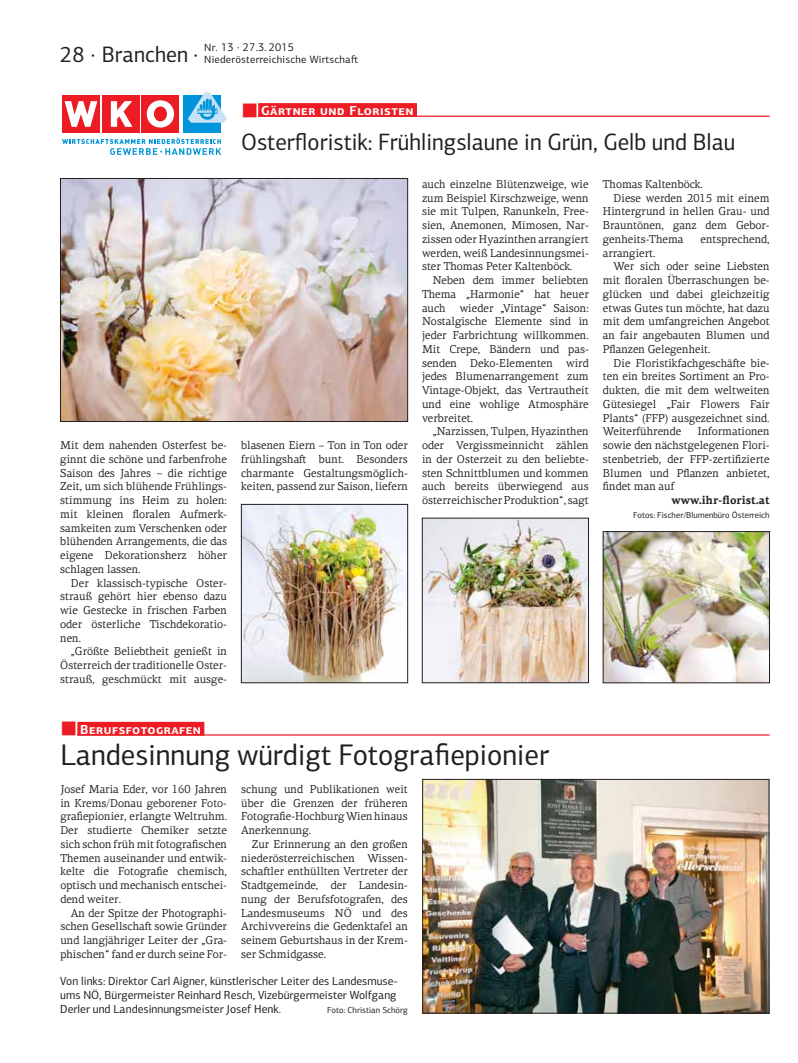
<style>
.page{position:relative;width:798px;height:1063px;background:#fff}
.page>*{position:absolute;margin:0;border:0;box-sizing:border-box;transform-origin:0 0}
.t1{font:30px "PF Centro Sans Pro";color:#231f20;scale:.96 1}
.t2{font:23.75px "PF Centro Sans Pro";color:#231f20;scale:.96 1}
.t3{font:22.5px "PF Centro Sans Pro";color:#231f20;scale:.96 1}
.t4{font:700 13.12px "PF Centro Sans Pro";letter-spacing:.04em;color:#fff}
.t5{font:11.75px/13.8px "PF Centro Sans Pro";color:#231f20;text-align:justify}
.t6{font:11.5px/13.8px "PF Centro Serif Pro";color:#231f20;text-align:justify;scale:.96 1}
.t7{font:700 11.5px "PF Centro Serif Pro";color:#231f20;scale:.96 1}
.t8{font:11.5px "PF Centro Sans Pro";letter-spacing:.02em;color:#231f20;scale:.96 1}
.t9{font:10.62px "PF Centro Sans Pro";letter-spacing:.02em;color:#231f20}
.t10{font:8.75px "PF Centro Sans Pro";color:#231f20}
.s1{font-size:10.62px}
</style>
<div class="page">
<div style="left:141px;top:95px;width:38px;height:38px;background:#ed1c24"></div>
<div style="left:102px;top:95px;width:38px;height:38px;background:#ed1c24"></div>
<svg style="left:111px;top:101px;width:21px;height:26px"></svg>
<div style="left:62px;top:95px;width:38px;height:38px;background:#ed1c24"></div>
<svg style="left:65px;top:101px;width:32px;height:26px"></svg>
<div style="left:183px;top:95px;width:38px;height:38px;background:#0095da"></div>
<svg style="left:147px;top:100px;width:27px;height:28px"></svg>
<div style="left:154px;top:107px;width:12px;height:14px;background:#ed1c24;border-radius:50%"></div>
<div style="left:154px;top:107px;width:13px;height:14px;border:1px solid #ed1c24;border-radius:50%"></div>
<svg style="left:188px;top:92px;width:39px;height:31px"></svg>
<svg style="left:62px;top:138px;width:159px;height:17px"></svg>
<div style="left:258px;top:103px;width:159px;height:14px;background:#ed1c24"></div>
<hr style="left:258px;top:116px;width:511px;height:1px;background:#ed1c24">
<img style="left:62px;top:180px;width:343px;height:240px">
<div style="left:60px;top:178px;width:347px;height:244px;border:1px solid #231f20"></div>
<div style="left:77px;top:722px;width:127px;height:14px;background:#ed1c24"></div>
<hr style="left:77px;top:734px;width:692px;height:2px;background:#ed1c24">
<img style="left:424px;top:781px;width:342px;height:230px">
<div style="left:422px;top:779px;width:346px;height:234px;border:1px solid #231f20"></div>
<img style="left:604px;top:533px;width:163px;height:148px">
<div style="left:602px;top:531px;width:167px;height:152px;border:1px solid #231f20"></div>
<img style="left:424px;top:520px;width:162px;height:161px">
<div style="left:422px;top:518px;width:166px;height:165px;border:1px solid #231f20"></div>
<img style="left:243px;top:506px;width:162px;height:175px">
<div style="left:241px;top:504px;width:166px;height:179px;border:1px solid #231f20"></div>
<h3 class="t3" style="left:60px;top:46px;width:145px">28 · Branchen ·</h3>
<p class="t8" style="left:204px;top:43px;width:95px"><span class="s1">Nr.</span> 13 · 27.3. 2015</p>
<p class="t9" style="left:204px;top:55px;width:155px">Niederösterreichische Wirtscha-</p>
<p class="t6" style="left:60px;top:440px;width:175px">Mit dem nahenden Osterfest be&shy;ginnt die schöne und farbenfrohe Saison des Jahres − die richtige Zeit, um sich blühende Frühlings&shy;stimmung ins Heim zu holen: mit kleinen floralen Aufmerk&shy;samkeiten zum Verschenken oder blühenden Arrangements, die das eigene Dekorationsherz höher schlagen lassen.</p>
<p class="t6" style="left:60px;top:577px;width:175px;text-indent:11px">Der klassisch-typische Oster&shy;strauß gehört hier ebenso dazu wie Gestecke in frischen Farben oder österliche Tischdekoratio&shy;nen.</p>
<p class="t6" style="left:60px;top:646px;width:175px;text-indent:11px">„Größte Beliebtheit genießt in Österreich der traditionelle Oster&shy;strauß, geschmückt mit ausge-</p>
<p class="t4" style="left:261px;top:106px;width:154px">Gärtner und Floristen</p>
<h2 class="t2" style="left:241px;top:133px;width:516px">Osterfloristik: Frühlingslaune in Grün, Gelb und Blau</h2>
<p class="t6" style="left:241px;top:440px;width:175px">blasenen Eiern – Ton in Ton oder frühlingsha- bunt. Besonders charmante Gestaltungsmöglich&shy;keiten, passend zur Saison, liefern</p>
<p class="t6" style="left:422px;top:178px;width:175px">auch einzelne Blütenzweige, wie zum Beispiel Kirschzweige, wenn sie mit Tulpen, Ranunkeln, Free&shy;sien, Anemonen, Mimosen, Nar&shy;zissen oder Hyazinthen arrangiert werden, weiß Landesinnungsmei&shy;ster Thomas Peter Kaltenböck.</p>
<p class="t6" style="left:422px;top:275px;width:175px;text-indent:11px">Neben dem immer beliebten Thema „Harmonie“ hat heuer auch wieder „Vintage“ Saison:<br>Nostalgische Elemente sind in jeder Farbrichtung willkommen.<br>Mit Crepe, Bändern und pas&shy;senden Deko-Elementen wird jedes Blumenarrangement zum Vintage-Objekt, das Vertrautheit und eine wohlige Atmosphäre verbreitet.</p>
<p class="t6" style="left:422px;top:426px;width:175px;text-indent:11px">„Narzissen, Tulpen, Hyazinthen oder Vergissmeinnicht zählen in der Osterzeit zu den beliebte&shy;sten Schnittblumen und kommen auch bereits überwiegend aus österreichischer Produktion“, sagt</p>
<p class="t6" style="left:602px;top:178px;width:106px">Thomas Kaltenböck.</p>
<p class="t6" style="left:613px;top:192px;width:164px">Diese werden 2015 mit einem</p>
<p class="t6" style="left:602px;top:206px;width:175px">Hintergrund in hellen Grau- und</p>
<p class="t6" style="left:602px;top:220px;width:175px">Brauntönen, ganz dem Gebor-</p>
<p class="t6" style="left:602px;top:233px;width:85px">genheits-Thema</p>
<p class="t6" style="left:700px;top:233px;width:73px">entsprechend,</p>
<p class="t6" style="left:602px;top:247px;width:56px">arrangiert.</p>
<p class="t6" style="left:613px;top:261px;width:164px">Wer sich oder seine Liebsten</p>
<p class="t6" style="left:602px;top:275px;width:175px">mit floralen Überraschungen be-</p>
<p class="t6" style="left:602px;top:288px;width:175px">glücken und dabei gleichzeitig</p>
<p class="t6" style="left:602px;top:302px;width:175px">etwas Gutes tun möchte, hat dazu</p>
<p class="t6" style="left:602px;top:316px;width:175px">mit dem umfangreichen Angebot</p>
<p class="t6" style="left:602px;top:330px;width:175px">an fair angebauten Blumen und</p>
<p class="t6" style="left:602px;top:343px;width:113px">Pflanzen Gelegenheit.</p>
<p class="t6" style="left:613px;top:357px;width:164px">Die Floristikfachgeschä-e bie-</p>
<p class="t6" style="left:602px;top:371px;width:175px">ten ein breites Sortiment an Pro-</p>
<p class="t6" style="left:602px;top:385px;width:175px">dukten, die mit dem weltweiten</p>
<p class="t6" style="left:602px;top:398px;width:175px">Gütesiegel „Fair Flowers Fair</p>
<p class="t6" style="left:602px;top:412px;width:175px">Plants“ (FFP) ausgezeichnet sind.</p>
<p class="t6" style="left:602px;top:426px;width:83px">Weiterführende</p>
<p class="t6" style="left:602px;top:426px;width:175px;text-indent:95px">Informationen sowie den nächstgelegenen Flori&shy;stenbetrieb, der FFP-zertifizierte Blumen und Pflanzen anbietet, findet man auf</p>
<p class="t7" style="left:671px;top:496px;width:104px">www.ihr-florist.at</p>
<p class="t10" style="left:633px;top:512px;width:138px">Fotos: Fischer/Blumenbüro Österreich</p>
<p class="t4" style="left:80px;top:724px;width:122px">Berufsfotografen</p>
<h1 class="t1" style="left:60px;top:744px;width:510px">Landesinnung würdigt Fotografiepionier</h1>
<p class="t6" style="left:60px;top:783px;width:175px">Josef Maria Eder, vor 160 Jahren in Krems/Donau geborener Foto&shy;grafiepionier, erlangte Weltruhm.<br>Der studierte Chemiker setzte sich schon früh mit fotografischen Themen auseinander und entwik&shy;kelte die Fotografie chemisch, optisch und mechanisch entschei&shy;dend weiter.</p>
<p class="t6" style="left:60px;top:907px;width:175px;text-indent:11px">An der Spitze der Photographi&shy;schen Gesellscha- sowie Gründer und langjähriger Leiter der „Gra&shy;phischen“ fand er durch seine For-</p>
<p class="t6" style="left:241px;top:783px;width:175px">schung und Publikationen weit über die Grenzen der früheren Fotografie-Hochburg Wien hinaus Anerkennung.</p>
<p class="t6" style="left:241px;top:838px;width:175px;text-indent:11px">Zur Erinnerung an den großen niederösterreichischen Wissen&shy;scha-ler enthüllten Vertreter der Stadtgemeinde, der Landesin&shy;nung der Berufsfotografen, des Landesmuseums NÖ und des Archivvereins die Gedenktafel an seinem Geburtshaus in der Krem&shy;ser Schmidgasse.</p>
<p class="t5" style="left:60px;top:976px;width:339px">Von links: Direktor Carl Aigner, künstlerischer Leiter des Landesmuse&shy;ums NÖ, Bürgermeister Reinhard Resch, Vizebürgermeister Wolfgang Derler und Landesinnungsmeister Josef Henk.</p>
<p class="t10" style="left:327px;top:1007px;width:82px">Foto: Christian Schörg</p>
</div>
